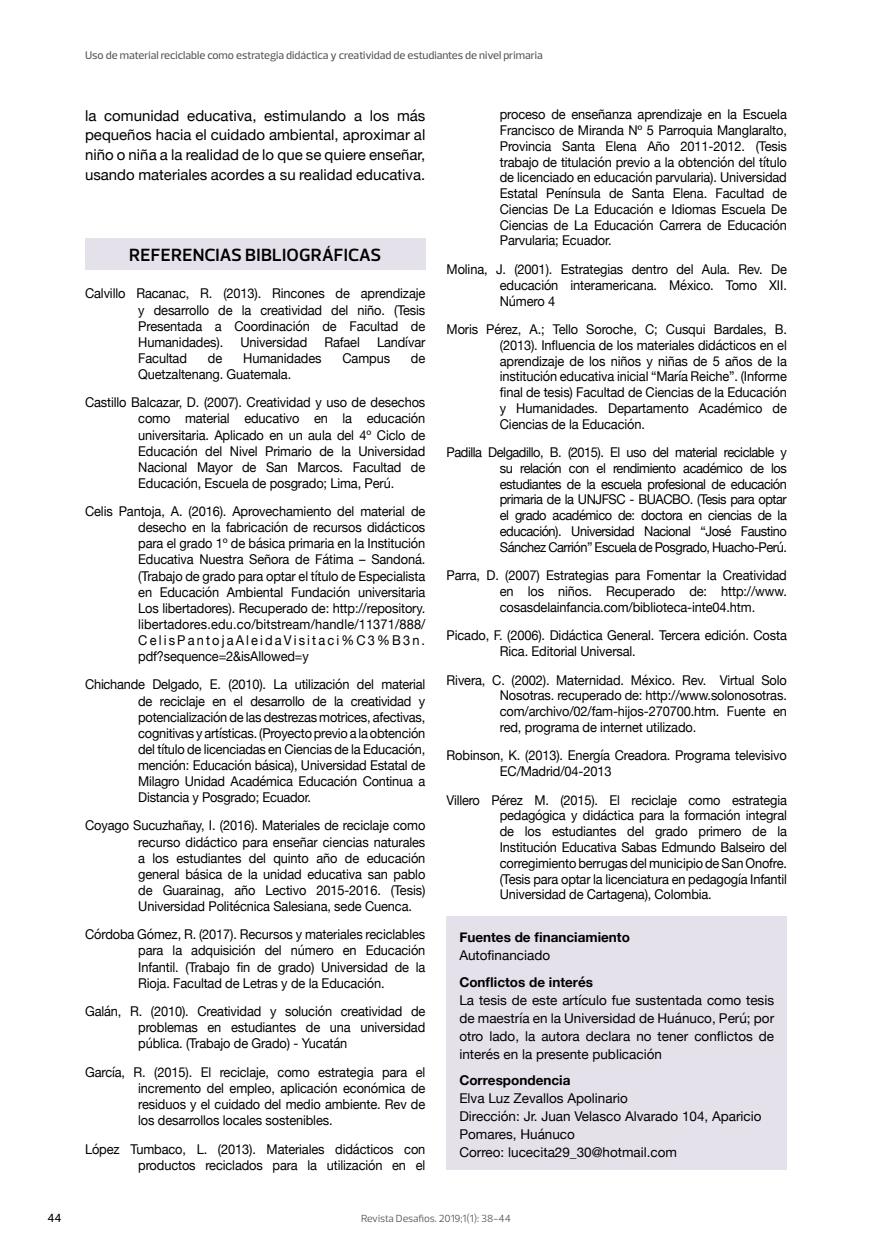
<style>
.page{position:relative;width:872px;height:1255px;background:#fff}
.page>*{position:absolute;margin:0;border:0;box-sizing:border-box;transform-origin:0 0}
.t1{font:600 18px "Prelo";letter-spacing:.015em;color:#000}
.t2{font:15px/19.8px "Helvetica Neue";color:#000;text-align:justify}
.t3{font:13.5px/16px "Helvetica Neue";letter-spacing:-.01em;color:#000;text-align:justify;scale:.95 1}
.t4{font:13.5px/18px "Helvetica Neue";letter-spacing:-.01em;color:#000;text-align:justify}
.t5{font:700 13.5px "Helvetica Neue";color:#000}
.t6{font:500 12px "Prelo";color:#000}
.t7{font:500 11.25px "Prelo";color:#575756}
.t8{font:10.5px "Prelo";color:#575756}
</style>
<div class="page">
<div style="left:446px;top:916px;width:341px;height:253px;background:#e4e1eb"></div>
<div style="left:85px;top:238px;width:340px;height:32px;background:#e4e1eb"></div>
<p class="t7" style="left:85px;top:48px;width:459px">Uso de material reciclable como estrategia didáctica y creatividad de estudiantes de nivel primaria</p>
<p class="t2" style="left:85px;top:106px;width:342px">la comunidad educativa, estimulando a los más pequeños hacia el cuidado ambiental, aproximar al niño o niña a la realidad de lo que se quiere enseñar, usando materiales acordes a su realidad educativa.</p>
<h1 class="t1" style="left:129px;top:244px;width:254px">REFERENCIAS BIBLIOGRÁFICAS</h1>
<p class="t3" style="left:138px;top:286px;width:304px;text-indent:-53px">Calvillo Racanac, R. (2013). Rincones de aprendizaje y desarrollo de la creatividad del niño. (Tesis Presentada a Coordinación de Facultad de Humanidades).</p>
<p class="t3" style="left:240px;top:334px;width:72px">Universidad</p>
<p class="t3" style="left:324px;top:334px;width:39px">Rafael</p>
<p class="t3" style="left:377px;top:334px;width:52px">Landívar</p>
<p class="t3" style="left:138px;top:350px;width:53px">Facultad</p>
<p class="t3" style="left:208px;top:350px;width:17px">de</p>
<p class="t3" style="left:243px;top:350px;width:84px">Humanidades</p>
<p class="t3" style="left:342px;top:350px;width:52px">Campus</p>
<p class="t3" style="left:411px;top:350px;width:17px">de</p>
<p class="t3" style="left:85px;top:360px;width:360px;line-height:28.8px;text-indent:53px">Quetzaltenang. Guatemala.<br>Castillo Balcazar, D. (2007). Creatividad y uso de desechos</p>
<p class="t3" style="left:138px;top:411px;width:304px">como material educativo en la educación universitaria. Aplicado en un aula del 4º Ciclo de Educación del Nivel Primario de la Universidad Nacional Mayor de San Marcos. Facultad de Educación, Escuela de posgrado; Lima, Perú.</p>
<p class="t3" style="left:138px;top:504px;width:304px;text-indent:-53px">Celis Pantoja, A. (2016). Aprovechamiento del material de desecho en la fabricación de recursos didácticos para el grado 1º de básica primaria en la Institución Educativa Nuestra Señora de Fátima – Sandoná. (Trabajo de grado para optar el título de Especialista en Educación Ambiental Fundación universitaria Los libertadores). Recuperado de: http://repository. libertadores.edu.co/bitstream/handle/11371/888/ CelisPantojaAleidaVisitaci%C3%B3n. pdf?sequence=2&amp;isAllowed=y</p>
<p class="t3" style="left:138px;top:677px;width:304px;text-indent:-53px">Chichande Delgado, E. (2010). La utilización del material de reciclaje en el desarrollo de la creatividad y potencialización de las destrezas motrices, afectivas, cognitivas y artísticas. (Proyecto previo a la obtención del título de licenciadas en Ciencias de la Educación, mención: Educación básica), Universidad Estatal de Milagro Unidad Académica Educación Continua a Distancia y Posgrado; Ecuador.</p>
<p class="t3" style="left:138px;top:818px;width:304px;text-indent:-53px">Coyago Sucuzhañay, I. (2016). Materiales de reciclaje como recurso didáctico para enseñar ciencias naturales a los estudiantes del quinto año de educación general básica de la unidad educativa san pablo de Guarainag, año Lectivo 2015-2016. (Tesis)<br>Universidad Politécnica Salesiana, sede Cuenca.</p>
<p class="t3" style="left:138px;top:927px;width:304px;text-indent:-53px">Córdoba Gómez, R. (2017). Recursos y materiales reciclables para la adquisición del número en Educación Infantil. (Trabajo fin de grado) Universidad de la Rioja. Facultad de Letras y de la Educación.</p>
<p class="t3" style="left:138px;top:1004px;width:304px;text-indent:-53px">Galán, R. (2010). Creatividad y solución creatividad de problemas en estudiantes de una universidad pública. (Trabajo de Grado) - Yucatán</p>
<p class="t3" style="left:138px;top:1065px;width:304px;text-indent:-53px">García, R. (2015). El reciclaje, como estrategia para el incremento del empleo, aplicación económica de residuos y el cuidado del medio ambiente. Rev de los desarrollos locales sostenibles.</p>
<p class="t3" style="left:85px;top:1141px;width:360px;text-align:right">López Tumbaco, L. (2013). Materiales didácticos con productos reciclados para la utilización en el</p>
<p class="t3" style="left:500px;top:107px;width:304px">proceso de enseñanza aprendizaje en la Escuela Francisco de Miranda Nº 5 Parroquia Manglaralto, Provincia Santa Elena Año 2011-2012. (Tesis trabajo de titulación previo a la obtención del título de licenciado en educación parvularia). Universidad Estatal Península de Santa Elena. Facultad de Ciencias De La Educación e Idiomas Escuela De Ciencias de La Educación Carrera de Educación Parvularia; Ecuador.</p>
<p class="t3" style="left:500px;top:262px;width:304px;text-indent:-53px">Molina, J. (2001). Estrategias dentro del Aula. Rev. De educación interamericana. México. Tomo XII.<br>Número 4</p>
<p class="t3" style="left:500px;top:322px;width:304px;text-indent:-53px">Moris Pérez, A.; Tello Soroche, C; Cusqui Bardales, B. (2013). Influencia de los materiales didácticos en el aprendizaje de los niños y niñas de 5 años de la institución educativa inicial “María Reiche”. (Informe final de tesis) Facultad de Ciencias de la Educación y Humanidades. Departamento Académico de Ciencias de la Educación.</p>
<p class="t3" style="left:500px;top:445px;width:304px;text-indent:-53px">Padilla Delgadillo, B. (2015). El uso del material reciclable y su relación con el rendimiento académico de los estudiantes de la escuela profesional de educación primaria de la UNJFSC - BUACBO. (Tesis para optar el grado académico de: doctora en ciencias de la educación). Universidad Nacional “José Faustino Sánchez Carrión” Escuela de Posgrado, Huacho-Perú.</p>
<p class="t3" style="left:500px;top:568px;width:304px;text-indent:-53px">Parra, D. (2007) Estrategias para Fomentar la Creatividad en los niños. Recuperado de: http://www. cosasdelainfancia.com/biblioteca-inte04.htm.</p>
<p class="t3" style="left:500px;top:628px;width:304px;text-indent:-53px">Picado, F. (2006). Didáctica General. Tercera edición. Costa<br>Rica. Editorial Universal.</p>
<p class="t3" style="left:500px;top:672px;width:304px;text-indent:-53px">Rivera, C. (2002). Maternidad. México. Rev. Virtual Solo Nosotras. recuperado de: http://www.solonosotras. com/archivo/02/fam-hijos-270700.htm. Fuente en red, programa de internet utilizado.</p>
<p class="t3" style="left:500px;top:748px;width:304px;text-indent:-53px">Robinson, K. (2013). Energía Creadora. Programa televisivo<br>EC/Madrid/04-2013</p>
<p class="t3" style="left:500px;top:792px;width:304px;text-indent:-53px">Villero Pérez M. (2015). El reciclaje como estrategia pedagógica y didáctica para la formación integral de los estudiantes del grado primero de la Institución Educativa Sabas Edmundo Balseiro del corregimiento berrugas del municipio de San Onofre. (Tesis para optar la licenciatura en pedagogía Infantil Universidad de Cartagena), Colombia.</p>
<p class="t5" style="left:459px;top:926px;width:172px">Fuentes de financiamiento</p>
<p class="t4" style="left:459px;top:946px;width:92px">Autofinanciado</p>
<p class="t5" style="left:459px;top:971px;width:135px">Conflictos de interés</p>
<p class="t4" style="left:459px;top:991px;width:316px">La tesis de este artículo fue sustentada como tesis de maestría en la Universidad de Huánuco, Perú; por otro lado, la autora declara no tener conflictos de interés en la presente publicación</p>
<p class="t5" style="left:459px;top:1069px;width:112px">Correspondencia</p>
<p class="t4" style="left:459px;top:1089px;width:304px;text-align:left">Elva Luz Zevallos Apolinario<br>Dirección: Jr. Juan Velasco Alvarado 104, Aparicio Pomares, Huánuco<br>Correo: lucecita29_30@hotmail.com</p>
<p class="t6" style="left:47px;top:1210px;width:16px">44</p>
<p class="t8" style="left:361px;top:1211px;width:151px">Revista Desafios. 2019;1(1): 38-44</p>
</div>
